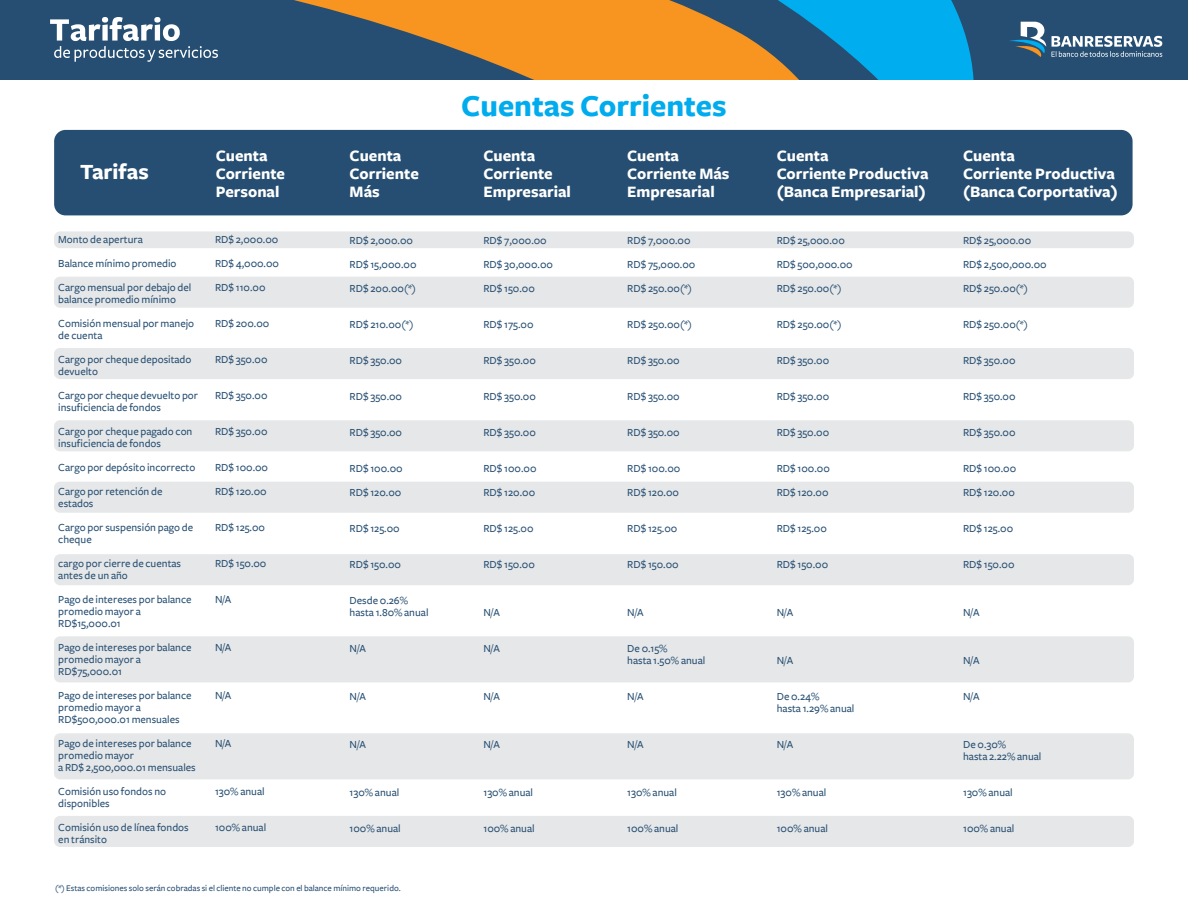
<style>
.page{position:relative;width:1188px;height:918px;background:#fff}
.page>*{position:absolute;margin:0;border:0;box-sizing:border-box;transform-origin:0 0}
.t1{font:700 31.5px "Freight Sans";color:#00acee}
.t2{font:700 22.5px "Freight Sans";color:#fff}
.t3{font:700 16.5px/18px "Freight Sans";color:#fff}
.t4{font:500 11.25px/24px "Freight Sans";color:#264e72}
.t5{font:500 9px "Freight Sans";color:#264e72}
</style>
<div class="page">
<div style="left:54px;top:231px;width:1080px;height:17px;background:#e6e7e8;border-radius:6px"></div>
<div style="left:54px;top:277px;width:1080px;height:31px;background:#e6e7e8;border-radius:6px"></div>
<div style="left:54px;top:482px;width:1080px;height:31px;background:#e6e7e8;border-radius:6px"></div>
<div style="left:54px;top:554px;width:1080px;height:31px;background:#e6e7e8;border-radius:6px"></div>
<div style="left:54px;top:348px;width:1080px;height:31px;background:#e6e7e8;border-radius:6px"></div>
<div style="left:54px;top:420px;width:1080px;height:31px;background:#e6e7e8;border-radius:6px"></div>
<div style="left:54px;top:816px;width:1080px;height:31px;background:#e6e7e8;border-radius:6px"></div>
<div style="left:54px;top:636px;width:1080px;height:46px;background:#e6e7e8;border-radius:6px"></div>
<div style="left:54px;top:733px;width:1080px;height:46px;background:#e6e7e8;border-radius:6px"></div>
<div style="left:54px;top:130px;width:1079px;height:85px;background:#264e72;border-radius:11px"></div>
<div style="left:0;top:0;width:1188px;height:79px;background:#264e72"></div>
<svg style="left:879px;top:0;width:95px;height:79px;background:#03a5e4"></svg>
<svg style="left:294px;top:0;width:585px;height:79px;fill:#f89420"></svg>
<svg style="left:50px;top:17px;width:168px;height:45px"></svg>
<svg style="left:1010px;top:21px;width:36px;height:36px"></svg>
<svg style="left:1052px;top:36px;width:110px;height:21px"></svg>
<h2 class="t2" style="left:80px;top:160px;width:70px">Tarifas</h2>
<p class="t4" style="left:58px;top:228px;width:135px">Monto de apertura<br>Balance mínimo promedio<br>Cargo mensual por debajo del</p>
<p class="t4" style="left:58px;top:288px;width:137px">balance promedio mínimo<br>Comisión mensual por manejo</p>
<p class="t4" style="left:58px;top:324px;width:135px">de cuenta<br>Cargo por cheque depositado</p>
<p class="t4" style="left:58px;top:360px;width:141px">devuelto<br>Cargo por cheque devuelto por</p>
<p class="t4" style="left:58px;top:396px;width:136px">insuficiencia de fondos<br>Cargo por cheque pagado con</p>
<p class="t4" style="left:58px;top:432px;width:138px">insuficiencia de fondos<br>Cargo por depósito incorrecto<br>Cargo por retención de</p>
<p class="t4" style="left:58px;top:492px;width:136px">estados<br>Cargo por suspensión pago de</p>
<p class="t4" style="left:58px;top:528px;width:124px">cheque<br>cargo por cierre de cuentas</p>
<p class="t4" style="left:58px;top:564px;width:135px">antes de un año<br>Pago de intereses por balance</p>
<p class="t4" style="left:58px;top:606px;width:84px;line-height:12px">promedio mayor a<br>RD$15,000.01</p>
<p class="t4" style="left:58px;top:642px;width:135px;line-height:12px">Pago de intereses por balance promedio mayor a<br>RD$75,000.01</p>
<p class="t4" style="left:58px;top:690px;width:135px;line-height:12px">Pago de intereses por balance promedio mayor a<br>RD$500,000.01 mensuales</p>
<p class="t4" style="left:58px;top:738px;width:139px;line-height:12px">Pago de intereses por balance promedio mayor<br>a RD$ 2,500,000.01 mensuales</p>
<p class="t4" style="left:58px;top:786px;width:109px;line-height:12px">Comisión uso fondos no disponibles</p>
<p class="t4" style="left:58px;top:822px;width:132px;line-height:12px">Comisión uso de línea fondos en tránsito</p>
<h3 class="t3" style="left:216px;top:147px;width:71px">Cuenta<br>Corriente<br>Personal</h3>
<p class="t4" style="left:215px;top:228px;width:66px;text-align:justify">RD$ 2,000.00<br>RD$ 4,000.00<br>RD$ 110.00</p>
<p class="t4" style="left:215px;top:312px;width:56px">RD$ 200.00</p>
<p class="t4" style="left:215px;top:348px;width:54px">RD$ 350.00</p>
<p class="t4" style="left:215px;top:384px;width:54px">RD$ 350.00</p>
<p class="t4" style="left:215px;top:420px;width:54px">RD$ 350.00</p>
<p class="t4" style="left:215px;top:456px;width:55px">RD$ 100.00<br>RD$ 120.00</p>
<p class="t4" style="left:215px;top:516px;width:52px">RD$ 125.00</p>
<p class="t4" style="left:215px;top:552px;width:53px">RD$ 150.00</p>
<p class="t4" style="left:215px;top:588px;width:18px">N/A</p>
<p class="t4" style="left:215px;top:636px;width:18px">N/A</p>
<p class="t4" style="left:215px;top:684px;width:18px">N/A</p>
<p class="t4" style="left:215px;top:732px;width:18px">N/A</p>
<p class="t4" style="left:215px;top:780px;width:51px">130% anual</p>
<p class="t4" style="left:215px;top:816px;width:53px">100% anual</p>
<h3 class="t3" style="left:350px;top:147px;width:71px">Cuenta<br>Corriente<br>Más</h3>
<p class="t4" style="left:350px;top:228px;width:68px">RD$ 2,000.00<br>RD$ 15,000.00<br>RD$ 200.00(*)</p>
<p class="t4" style="left:350px;top:312px;width:65px">RD$ 210.00(*)</p>
<p class="t4" style="left:350px;top:348px;width:54px">RD$ 350.00</p>
<p class="t4" style="left:350px;top:384px;width:54px">RD$ 350.00</p>
<p class="t4" style="left:350px;top:420px;width:54px">RD$ 350.00</p>
<p class="t4" style="left:350px;top:456px;width:55px">RD$ 100.00<br>RD$ 120.00</p>
<p class="t4" style="left:350px;top:516px;width:52px">RD$ 125.00</p>
<p class="t4" style="left:350px;top:552px;width:53px">RD$ 150.00</p>
<p class="t4" style="left:350px;top:594px;width:80px;line-height:12px">Desde 0.26% hasta 1.80% anual</p>
<p class="t4" style="left:350px;top:636px;width:18px">N/A</p>
<p class="t4" style="left:350px;top:684px;width:18px">N/A</p>
<p class="t4" style="left:350px;top:732px;width:18px">N/A</p>
<p class="t4" style="left:350px;top:780px;width:51px">130% anual</p>
<p class="t4" style="left:350px;top:816px;width:53px">100% anual</p>
<p class="t5" style="left:55px;top:883px;width:347px">(*) Estas comisiones solo serán cobradas si el cliente no cumple con el balance mínimo requerido.</p>
<h1 class="t1" style="left:461px;top:89px;width:267px">Cuentas Corrientes</h1>
<h3 class="t3" style="left:483px;top:147px;width:89px">Cuenta<br>Corriente<br>Empresarial</h3>
<p class="t4" style="left:483px;top:228px;width:71px">RD$ 7,000.00<br>RD$ 30,000.00<br>RD$ 150.00</p>
<p class="t4" style="left:483px;top:312px;width:52px">RD$ 175.00</p>
<p class="t4" style="left:483px;top:348px;width:54px">RD$ 350.00</p>
<p class="t4" style="left:483px;top:384px;width:54px">RD$ 350.00</p>
<p class="t4" style="left:483px;top:420px;width:54px">RD$ 350.00</p>
<p class="t4" style="left:483px;top:456px;width:55px">RD$ 100.00<br>RD$ 120.00</p>
<p class="t4" style="left:483px;top:516px;width:52px">RD$ 125.00</p>
<p class="t4" style="left:483px;top:552px;width:53px">RD$ 150.00</p>
<p class="t4" style="left:483px;top:600px;width:18px">N/A</p>
<p class="t4" style="left:483px;top:636px;width:18px">N/A</p>
<p class="t4" style="left:483px;top:684px;width:18px">N/A</p>
<p class="t4" style="left:483px;top:732px;width:18px">N/A</p>
<p class="t4" style="left:483px;top:780px;width:51px">130% anual</p>
<p class="t4" style="left:483px;top:816px;width:53px">100% anual</p>
<h3 class="t3" style="left:627px;top:147px;width:104px">Cuenta<br>Corriente Más<br>Empresarial</h3>
<p class="t4" style="left:627px;top:228px;width:70px">RD$ 7,000.00<br>RD$ 75,000.00<br>RD$ 250.00(*)</p>
<p class="t4" style="left:627px;top:312px;width:66px">RD$ 250.00(*)</p>
<p class="t4" style="left:627px;top:348px;width:54px">RD$ 350.00</p>
<p class="t4" style="left:627px;top:384px;width:54px">RD$ 350.00</p>
<p class="t4" style="left:627px;top:420px;width:54px">RD$ 350.00</p>
<p class="t4" style="left:627px;top:456px;width:55px">RD$ 100.00<br>RD$ 120.00</p>
<p class="t4" style="left:627px;top:516px;width:52px">RD$ 125.00</p>
<p class="t4" style="left:627px;top:552px;width:53px">RD$ 150.00</p>
<p class="t4" style="left:627px;top:600px;width:18px">N/A</p>
<p class="t4" style="left:627px;top:642px;width:80px;line-height:12px">De 0.15%<br>hasta 1.50% anual</p>
<p class="t4" style="left:627px;top:684px;width:18px">N/A</p>
<p class="t4" style="left:627px;top:732px;width:18px">N/A</p>
<p class="t4" style="left:627px;top:780px;width:51px">130% anual</p>
<p class="t4" style="left:627px;top:816px;width:53px">100% anual</p>
<h3 class="t3" style="left:777px;top:147px;width:153px">Cuenta<br>Corriente Productiva (Banca Empresarial)</h3>
<p class="t4" style="left:777px;top:228px;width:78px">RD$ 25,000.00<br>RD$ 500,000.00<br>RD$ 250.00(*)</p>
<p class="t4" style="left:777px;top:312px;width:66px">RD$ 250.00(*)</p>
<p class="t4" style="left:777px;top:348px;width:54px">RD$ 350.00</p>
<p class="t4" style="left:777px;top:384px;width:54px">RD$ 350.00</p>
<p class="t4" style="left:777px;top:420px;width:54px">RD$ 350.00</p>
<p class="t4" style="left:777px;top:456px;width:55px">RD$ 100.00<br>RD$ 120.00</p>
<p class="t4" style="left:777px;top:516px;width:52px">RD$ 125.00</p>
<p class="t4" style="left:777px;top:552px;width:53px">RD$ 150.00</p>
<p class="t4" style="left:777px;top:600px;width:18px">N/A</p>
<p class="t4" style="left:777px;top:648px;width:18px">N/A</p>
<p class="t4" style="left:777px;top:690px;width:79px;line-height:12px">De 0.24%<br>hasta 1.29% anual</p>
<p class="t4" style="left:777px;top:732px;width:18px">N/A</p>
<p class="t4" style="left:777px;top:780px;width:51px">130% anual</p>
<p class="t4" style="left:777px;top:816px;width:53px">100% anual</p>
<h3 class="t3" style="left:963px;top:147px;width:156px">Cuenta<br>Corriente Productiva (Banca Corportativa)</h3>
<p class="t4" style="left:963px;top:228px;width:85px">RD$ 25,000.00<br>RD$ 2,500,000.00<br>RD$ 250.00(*)</p>
<p class="t4" style="left:963px;top:312px;width:66px">RD$ 250.00(*)</p>
<p class="t4" style="left:963px;top:348px;width:54px">RD$ 350.00</p>
<p class="t4" style="left:963px;top:384px;width:54px">RD$ 350.00</p>
<p class="t4" style="left:963px;top:420px;width:54px">RD$ 350.00</p>
<p class="t4" style="left:963px;top:456px;width:55px">RD$ 100.00<br>RD$ 120.00</p>
<p class="t4" style="left:963px;top:516px;width:52px">RD$ 125.00</p>
<p class="t4" style="left:963px;top:552px;width:53px">RD$ 150.00</p>
<p class="t4" style="left:963px;top:600px;width:18px">N/A</p>
<p class="t4" style="left:963px;top:648px;width:18px">N/A</p>
<p class="t4" style="left:963px;top:684px;width:18px">N/A</p>
<p class="t4" style="left:963px;top:738px;width:80px;line-height:12px">De 0.30%<br>hasta 2.22% anual</p>
<p class="t4" style="left:963px;top:780px;width:51px">130% anual</p>
<p class="t4" style="left:963px;top:816px;width:53px">100% anual</p>
</div>
